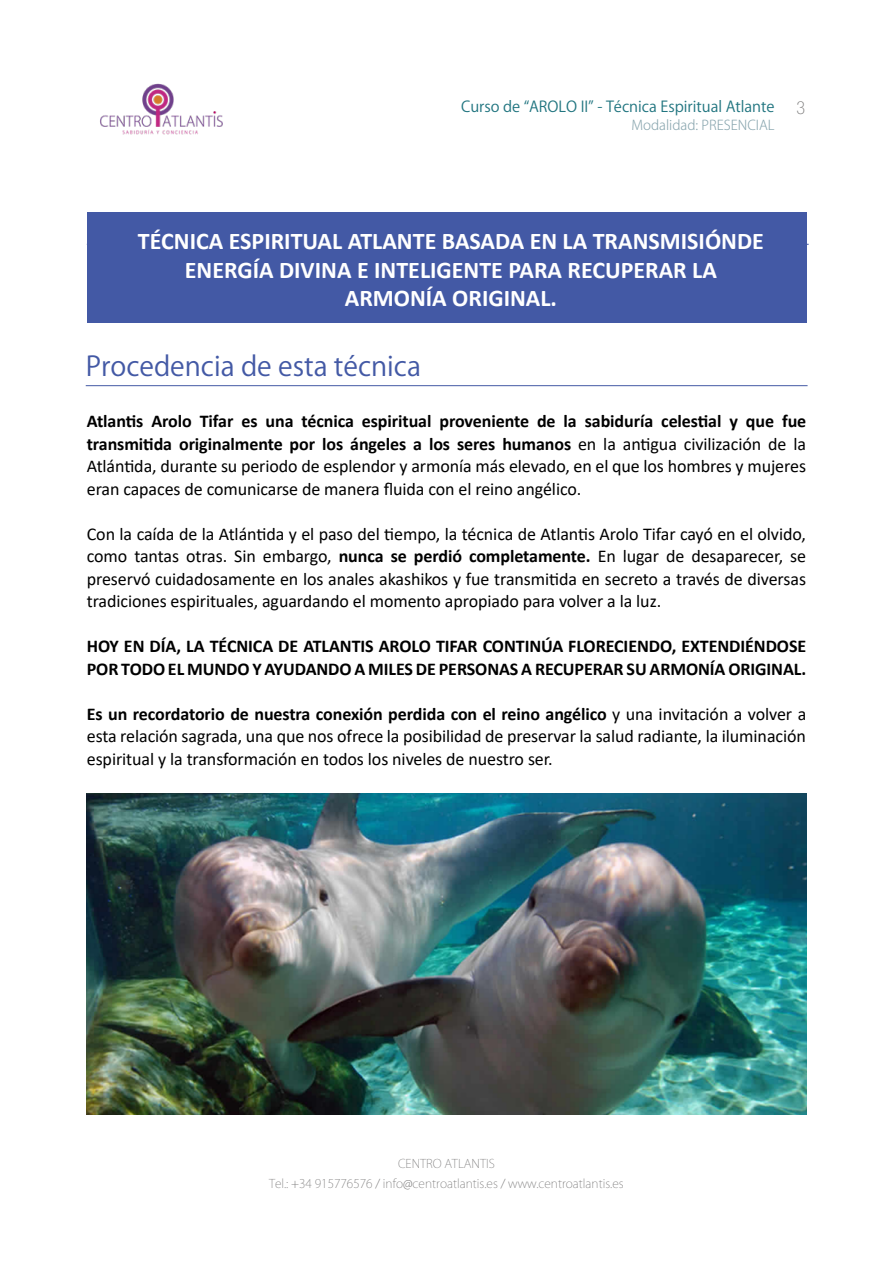
<style>
.page{position:relative;width:893px;height:1263px;background:#fff}
.page>*{position:absolute;margin:0;border:0;box-sizing:border-box;transform-origin:0 0}
.t1{font:27px "Koz Go Pr 6 N";color:#4359a5}
.t2{font:700 24px/28.5px "Calibri";color:#fff;text-align:center}
.t3{font:18px/22.5px "Calibri";letter-spacing:-.005em;color:#000;text-align:justify}
.t4{font:700 18px/22.5px "Calibri";letter-spacing:-.005em;color:#000}
.t5{font:100 condensed 18px "Helvetica Neue LT Std";color:#7c7b7b}
.t6{font:15px "Koz Go Pr 6 N";color:#217580}
.t7{font:300 13.5px "Koz Go Pr 6 N";color:#88a5ae}
.t8{font:200 12px/19.5px "Koz Go Pr 6 N";color:#706f6f;text-align:center}
.s1{font-weight:700}
</style>
<div class="page">
<img style="left:100px;top:83px;width:123px;height:52px">
<hr style="left:87px;top:244px;width:722px;height:1px;background:#4359a5">
<hr style="left:86px;top:385px;width:722px;height:1px;background:#4359a5">
<img style="left:87px;top:793px;width:719px;height:321px">
<div style="left:87px;top:213px;width:719px;height:110px;background:#4359a5"></div>
<p class="t6" style="left:461px;top:98px;width:315px">Curso de “AROLO II” - Técnica Espiritual Atlante</p>
<p class="t7" style="left:631px;top:117px;width:145px">Modalidad: PRESENCIAL</p>
<p class="t5" style="left:797px;top:97px;width:10px">3</p>
<h2 class="t2" style="left:138px;top:226px;width:627px">TÉCNICA ESPIRITUAL ATLANTE BASADA EN LA TRANSMISIÓNDE<br>ENERGÍA DIVINA E INTELIGENTE PARA RECUPERAR LA<br>ARMONÍA ORIGINAL.</h2>
<h1 class="t1" style="left:86px;top:350px;width:337px">Procedencia de esta técnica</h1>
<p class="t3" style="left:87px;top:409px;width:721px"><span class="s1">Atlantis Arolo Tifar es una técnica espiritual proveniente de la sabiduría celestial y que fue transmitida originalmente por los ángeles a los seres humanos</span> en la antigua civilización de la Atlántida, durante su periodo de esplendor y armonía más elevado, en el que los hombres y mujeres eran capaces de comunicarse de manera fluida con el reino angélico.</p>
<p class="t3" style="left:87px;top:522px;width:721px">Con la caída de la Atlántida y el paso del tiempo, la técnica de Atlantis Arolo Tifar cayó en el olvido, como tantas otras. Sin embargo, <span class="s1">nunca se perdió completamente.</span> En lugar de desaparecer, se preservó cuidadosamente en los anales akashikos y fue transmitida en secreto a través de diversas tradiciones espirituales, aguardando el momento apropiado para volver a la luz.</p>
<p class="t4" style="left:87px;top:635px;width:721px">HOY EN DÍA, LA TÉCNICA DE ATLANTIS AROLO TIFAR CONTINÚA FLORECIENDO, EXTENDIÉNDOSE<br>POR TODO EL MUNDO Y AYUDANDO A MILES DE PERSONAS A RECUPERAR SU ARMONÍA ORIGINAL.</p>
<p class="t3" style="left:87px;top:702px;width:721px"><span class="s1">Es un recordatorio de nuestra conexión perdida con el reino angélico</span> y una invitación a volver a esta relación sagrada, una que nos ofrece la posibilidad de preservar la salud radiante, la iluminación espiritual y la transformación en todos los niveles de nuestro ser.</p>
<p class="t8" style="left:269px;top:1154px;width:356px">CENTRO ATLANTIS<br>Tel.: +34 915776576 / info@centroatlantis.es / www.centroatlantis.es</p>
</div>
